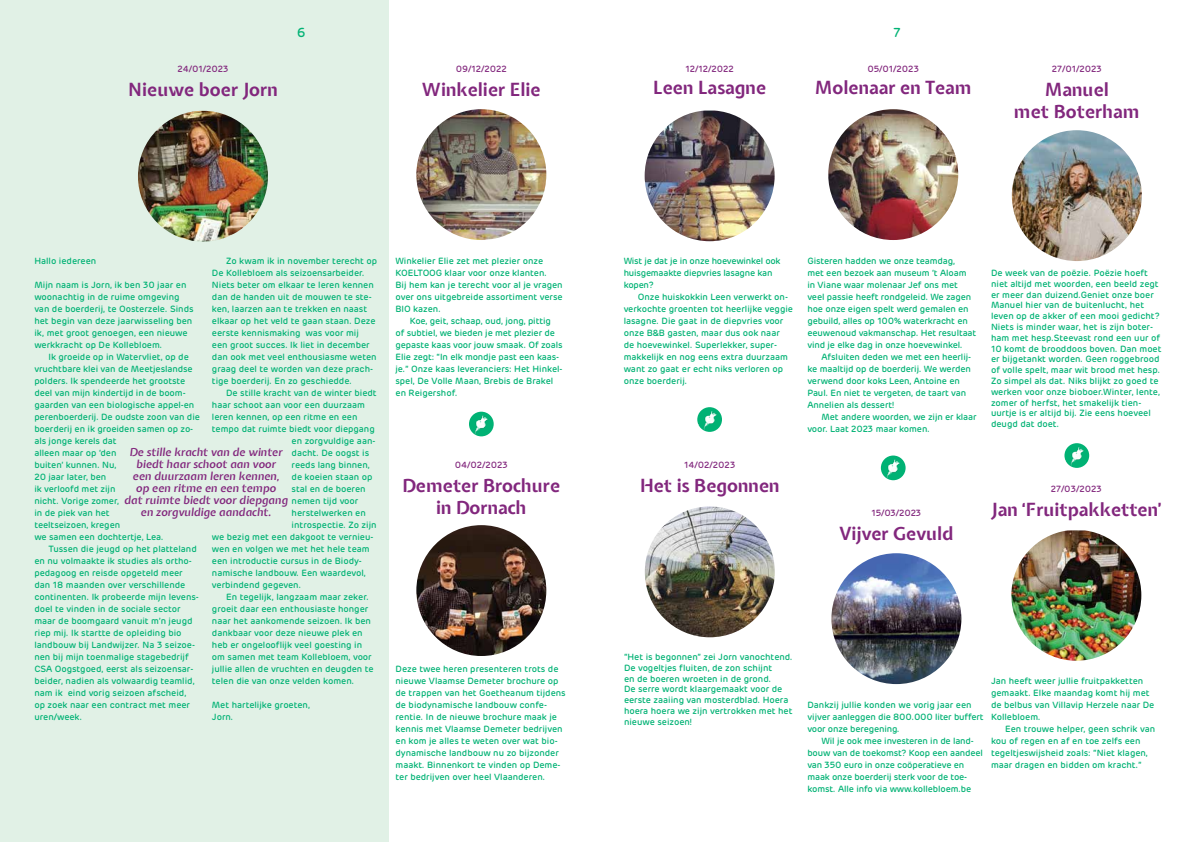
<style>
.page{position:relative;width:1191px;height:842px;background:#fff}
.page>*{position:absolute;margin:0;border:0;box-sizing:border-box;transform-origin:0 0}
.t1{font:700 18px/21.6px "Expletus Sans";color:#82277d;text-align:center}
.t2{font:500 13px "Rubrik";color:#00b274}
.t3{font:italic 600 11px/12px "Expletus Sans";color:#82277d;text-align:center}
.t4{font:500 9px/12px "Rubrik";color:#00b274}
.t5{font:500 9px "Rubrik";color:#82277d}
.t6{font:500 9px/12px "Rubrik";letter-spacing:-.02em;color:#00b274}
</style>
<div class="page">
<div style="left:0;top:0;width:388px;height:842px;background:#e1f1e6"></div>
<img style="left:138px;top:111px;width:130px;height:131px">
<img style="left:828px;top:109px;width:130px;height:131px">
<img style="left:1011px;top:130px;width:130px;height:131px">
<img style="left:645px;top:506px;width:130px;height:131px">
<img style="left:416px;top:109px;width:130px;height:131px">
<img style="left:644px;top:111px;width:130px;height:130px;border-radius:64px">
<img style="left:416px;top:525px;width:130px;height:131px">
<img style="left:697px;top:407px;width:25px;height:25px;border-radius:12px">
<img style="left:881px;top:455px;width:24px;height:25px;border-radius:12px">
<img style="left:469px;top:412px;width:25px;height:24px;border-radius:12px">
<img style="left:1011px;top:530px;width:130px;height:131px">
<img style="left:1064px;top:443px;width:25px;height:25px;border-radius:12px">
<img style="left:831px;top:553px;width:130px;height:131px">
<p class="t5" style="left:177px;top:63px;width:53px">24/01/2023</p>
<h1 class="t1" style="left:128px;top:80px;width:151px">Nieuwe boer Jorn</h1>
<h2 class="t2" style="left:297px;top:25px;width:10px">6</h2>
<p class="t5" style="left:456px;top:63px;width:53px">09/12/2022</p>
<h1 class="t1" style="left:422px;top:80px;width:120px">Winkelier Elie</h1>
<p class="t4" style="left:212px;top:255px;width:167px;text-indent:14px">Zo kwam ik in november terecht op De Kollebloem als seizoensarbeider.<br>Niets beter om elkaar te leren kennen dan de handen uit de mouwen te ste&shy;ken, laarzen aan te trekken en naast elkaar op het veld te gaan staan. Deze eerste kennismaking was voor mij<br>een groot succes. Ik liet in december dan ook met veel enthousiasme weten graag deel te worden van deze prach&shy;tige boerderij. En zo geschiedde.</p>
<p class="t4" style="left:226px;top:387px;width:152px">De stille kracht van de winter biedt</p>
<p class="t4" style="left:212px;top:399px;width:154px">haar schoot aan voor een duurzaam</p>
<p class="t4" style="left:212px;top:411px;width:147px">leren kennen, op een ritme en een</p>
<p class="t4" style="left:212px;top:423px;width:164px">tempo dat ruimte biedt voor diepgang</p>
<p class="t4" style="left:291px;top:435px;width:85px">en zorgvuldige aan-</p>
<p class="t4" style="left:291px;top:447px;width:79px">dacht. De oogst is</p>
<p class="t4" style="left:291px;top:459px;width:80px">reeds lang binnen,</p>
<p class="t4" style="left:291px;top:471px;width:82px">de koeien staan op</p>
<p class="t4" style="left:291px;top:483px;width:76px">stal en de boeren</p>
<p class="t4" style="left:291px;top:495px;width:68px">nemen tijd voor</p>
<p class="t4" style="left:291px;top:507px;width:76px">herstelwerken en</p>
<p class="t4" style="left:291px;top:519px;width:87px">introspectie. Zo zijn</p>
<p class="t4" style="left:212px;top:531px;width:163px">we bezig met een dakgoot te vernieu-</p>
<p class="t4" style="left:212px;top:543px;width:159px">wen en volgen we met het hele team</p>
<p class="t4" style="left:212px;top:555px;width:151px">een introductie cursus in de Biody-</p>
<p class="t4" style="left:212px;top:567px;width:155px">namische landbouw. Een waardevol,</p>
<p class="t4" style="left:212px;top:579px;width:91px">verbindend gegeven.</p>
<p class="t4" style="left:226px;top:591px;width:144px">En tegelijk, langzaam maar zeker.</p>
<p class="t4" style="left:212px;top:603px;width:158px">groeit daar een enthousiaste honger</p>
<p class="t4" style="left:212px;top:615px;width:160px">naar het aankomende seizoen. Ik ben</p>
<p class="t4" style="left:212px;top:627px;width:152px">dankbaar voor deze nieuwe plek en</p>
<p class="t4" style="left:212px;top:639px;width:152px">heb er ongelooflijk veel goesting in</p>
<p class="t4" style="left:212px;top:651px;width:161px">om samen met team Kollebloem, voor</p>
<p class="t4" style="left:212px;top:663px;width:163px">jullie allen de vruchten en deugden te</p>
<p class="t4" style="left:212px;top:675px;width:144px">telen die van onze velden komen.</p>
<p class="t4" style="left:212px;top:699px;width:100px">Met hartelijke groeten,<br>Jorn.</p>
<p class="t4" style="left:34px;top:255px;width:63px">Hallo iedereen</p>
<p class="t4" style="left:34px;top:279px;width:161px">Mijn naam is Jorn, ik ben 30 jaar en woonachtig in de ruime omgeving van de boerderij, te Oosterzele. Sinds het begin van deze jaarwisseling ben ik, met groot genoegen, een nieuwe werkkracht op De Kollebloem.</p>
<p class="t4" style="left:34px;top:351px;width:167px;text-indent:14px">Ik groeide op in Watervliet, op de vruchtbare klei van de Meetjeslandse polders. Ik spendeerde het grootste deel van mijn kindertijd in de boom&shy;gaarden van een biologische appel-en perenboerderij. De oudste zoon van die boerderij en ik groeiden samen op zo&shy;als jonge kerels dat<br>alleen maar op ‘den<br>buiten’ kunnen. Nu,<br>20 jaar later, ben<br>ik verloofd met zijn<br>nicht. Vorige zomer,<br>in de piek van het<br>teeltseizoen, kregen<br>we samen een dochtertje, Lea.</p>
<p class="t4" style="left:34px;top:543px;width:166px;text-indent:14px">Tussen die jeugd op het platteland en nu volmaakte ik studies als ortho&shy;pedagoog en reisde opgeteld meer dan 18 maanden over verschillende continenten. Ik probeerde mijn levens&shy;doel te vinden in de sociale sector maar de boomgaard vanuit m’n jeugd riep mij. Ik startte de opleiding bio landbouw bij Landwijzer. Na 3 seizoe&shy;nen bij mijn toenmalige stagebedrijf CSA Oogstgoed, eerst als seizoensar&shy;beider, nadien als volwaardig teamlid, nam ik eind vorig seizoen afscheid, op zoek naar een contract met meer uren/week.</p>
<p class="t3" style="left:124px;top:447px;width:165px">De stille kracht van de winter biedt haar schoot aan voor<br>een duurzaam leren kennen,<br>op een ritme en een tempo<br>dat ruimte biedt voor diepgang en zorgvuldige aandacht.</p>
<p class="t4" style="left:395px;top:255px;width:169px">Winkelier Elie zet met plezier onze<br>KOELTOOG klaar voor onze klanten.<br>Bij hem kan je terecht voor al je vragen over ons uitgebreide assortiment verse<br>BIO kazen.</p>
<p class="t4" style="left:395px;top:315px;width:169px;text-indent:14px">Koe, geit, schaap, oud, jong, pittig<br>of subtiel, we bieden je met plezier de gepaste kaas voor jouw smaak. Of zoals Elie zegt: “In elk mondje past een kaas&shy;je.” Onze kaas leveranciers: Het Hinkel&shy;spel, De Volle Maan, Brebis de Brakel en Reigershof.</p>
<p class="t5" style="left:455px;top:459px;width:55px">04/02/2023</p>
<h1 class="t1" style="left:402px;top:476px;width:159px">Demeter Brochure in Dornach</h1>
<p class="t4" style="left:395px;top:663px;width:172px">Deze twee heren presenteren trots de nieuwe Vlaamse Demeter brochure op de trappen van het Goetheanum tijdens de biodynamische landbouw confe&shy;rentie. In de nieuwe brochure maak je kennis met Vlaamse Demeter bedrijven en kom je alles te weten over wat bio&shy;dynamische landbouw nu zo bijzonder maakt. Binnenkort te vinden op Deme&shy;ter bedrijven over heel Vlaanderen.</p>
<p class="t5" style="left:685px;top:63px;width:50px">12/12/2022</p>
<h1 class="t1" style="left:653px;top:77px;width:115px">Leen Lasagne</h1>
<h2 class="t2" style="left:893px;top:25px;width:8px">7</h2>
<p class="t5" style="left:867px;top:63px;width:53px">05/01/2023</p>
<h1 class="t1" style="left:814px;top:77px;width:158px">Molenaar en Team</h1>
<p class="t5" style="left:1051px;top:63px;width:51px">27/01/2023</p>
<h1 class="t1" style="left:1014px;top:80px;width:127px">Manuel<br>met Boterham</h1>
<p class="t6" style="left:623px;top:255px;width:158px">Wist je dat je in onze hoevewinkel ook huisgemaakte diepvries lasagne kan kopen?</p>
<p class="t4" style="left:623px;top:291px;width:171px;text-indent:14px">Onze huiskokkin Leen verwerkt on&shy;verkochte groenten tot heerlijke veggie lasagne. Die gaat in de diepvries voor onze B&amp;B gasten, maar dus ook naar<br>de hoevewinkel. Superlekker, super&shy;makkelijk en nog eens extra duurzaam want zo gaat er echt niks verloren op onze boerderij.</p>
<p class="t5" style="left:684px;top:459px;width:53px">14/02/2023</p>
<h1 class="t1" style="left:640px;top:476px;width:141px">Het is Begonnen</h1>
<p class="t4" style="left:807px;top:255px;width:170px">Gisteren hadden we onze teamdag,<br>met een bezoek aan museum ‘t Aloam in Viane waar molenaar Jef ons met veel passie heeft rondgeleid. We zagen hoe onze eigen spelt werd gemalen en gebuild, alles op 100% waterkracht en eeuwenoud vakmanschap. Het resultaat vind je elke dag in onze hoevewinkel.</p>
<p class="t4" style="left:807px;top:351px;width:165px;text-indent:14px">Afsluiten deden we met een heerlij&shy;ke maaltijd op de boerderij. We werden verwend door koks Leen, Antoine en Paul. En niet te vergeten, de taart van Annelien als dessert!</p>
<p class="t4" style="left:807px;top:411px;width:171px;text-indent:14px">Met andere woorden, we zijn er klaar voor. Laat 2023 maar komen.</p>
<p class="t4" style="left:991px;top:268px;width:172px;line-height:10.8px">De week van de poëzie. Poëzie hoeft niet altijd met woorden, een beeld zegt er meer dan duizend.Geniet onze boer Manuel hier van de buitenlucht, het leven op de akker of een mooi gedicht?<br>Niets is minder waar, het is zijn boter&shy;ham met hesp.Steevast rond een uur of 10 komt de brooddoos boven. Dan moet er bijgetankt worden. Geen roggebrood of volle spelt, maar wit brood met hesp.<br>Zo simpel als dat. Niks blijkt zo goed te werken voor onze bioboer.Winter, lente, zomer of herfst, het smakelijk tien&shy;uurtje is er altijd bij. Zie eens hoeveel deugd dat doet.</p>
<p class="t5" style="left:871px;top:507px;width:51px">15/03/2023</p>
<h1 class="t1" style="left:839px;top:524px;width:116px">Vijver Gevuld</h1>
<p class="t5" style="left:1050px;top:483px;width:52px">27/03/2023</p>
<h1 class="t1" style="left:991px;top:500px;width:172px">Jan ‘Fruitpakketten’</h1>
<p class="t4" style="left:624px;top:652px;width:170px;line-height:10.8px">“Het is begonnen” zei Jorn vanochtend.<br>De vogeltjes fluiten, de zon schijnt<br>en de boeren wroeten in de grond.<br>De serre wordt klaargemaakt voor de eerste zaaiing van mosterdblad. Hoera hoera hoera we zijn vertrokken met het nieuwe seizoen!</p>
<p class="t4" style="left:991px;top:675px;width:165px">Jan heeft weer jullie fruitpakketten gemaakt. Elke maandag komt hij met de belbus van Villavip Herzele naar De<br>Kollebloem.</p>
<p class="t4" style="left:991px;top:723px;width:166px;text-indent:14px">Een trouwe helper, geen schrik van kou of regen en af en toe zelfs een tegeltjeswijsheid zoals: “Niet klagen, maar dragen en bidden om kracht.”</p>
<p class="t4" style="left:807px;top:699px;width:178px">Dankzij jullie konden we vorig jaar een vijver aanleggen die 800.000 liter buffert voor onze beregening.</p>
<p class="t4" style="left:807px;top:735px;width:177px;text-indent:14px">Wil je ook mee investeren in de land&shy;bouw van de toekomst? Koop een aandeel van 350 euro in onze coöperatieve en maak onze boerderij sterk voor de toe&shy;komst. Alle info via www.kollebloem.be</p>
</div>
